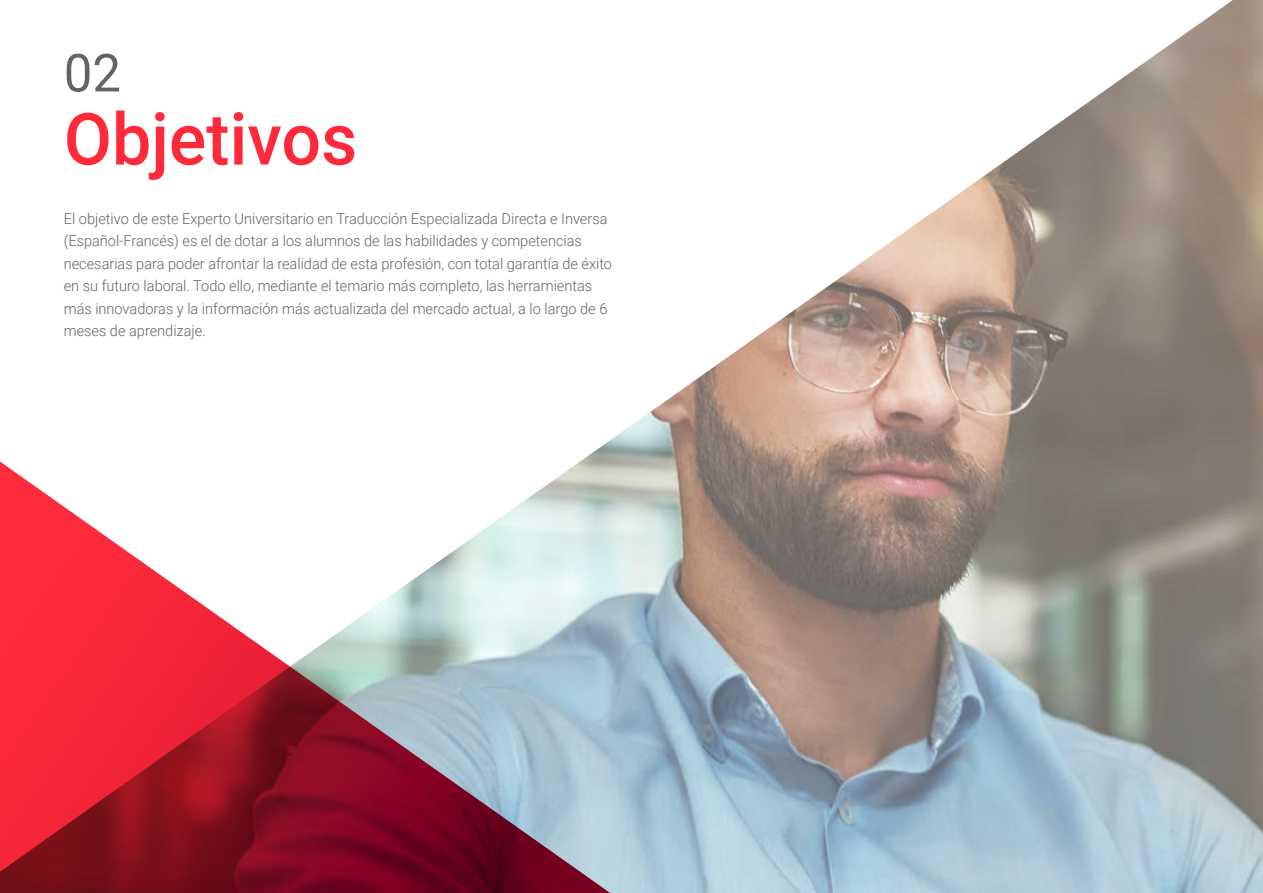
<style>
.page{position:relative;width:1263px;height:893px;background:#fff}
.page>*{position:absolute;margin:0;border:0;box-sizing:border-box;transform-origin:0 0}
.t1{font:500 72px "Roboto";color:#ff293a}
.t2{font:52.5px "Roboto";color:#61646a}
.t3{font:300 15px/22.5px "Roboto";color:#61646a}
</style>
<div class="page">
<img style="left:602px;top:0;width:661px;height:893px">
<svg style="left:0;top:446px;width:640px;height:447px"></svg>
<h2 class="t2" style="left:64px;top:36px;width:59px">02</h2>
<h1 class="t1" style="left:64px;top:89px;width:295px">Objetivos</h1>
<p class="t3" style="left:64px;top:207px;width:550px">El objetivo de este Experto Universitario en Traducción Especializada Directa e Inversa (Español-Francés) es el de dotar a los alumnos de las habilidades y competencias necesarias para poder afrontar la realidad de esta profesión, con total garantía de éxito en su futuro laboral. Todo ello, mediante el temario más completo, las herramientas más innovadoras y la información más actualizada del mercado actual, a lo largo de 6 meses de aprendizaje.</p>
</div>
